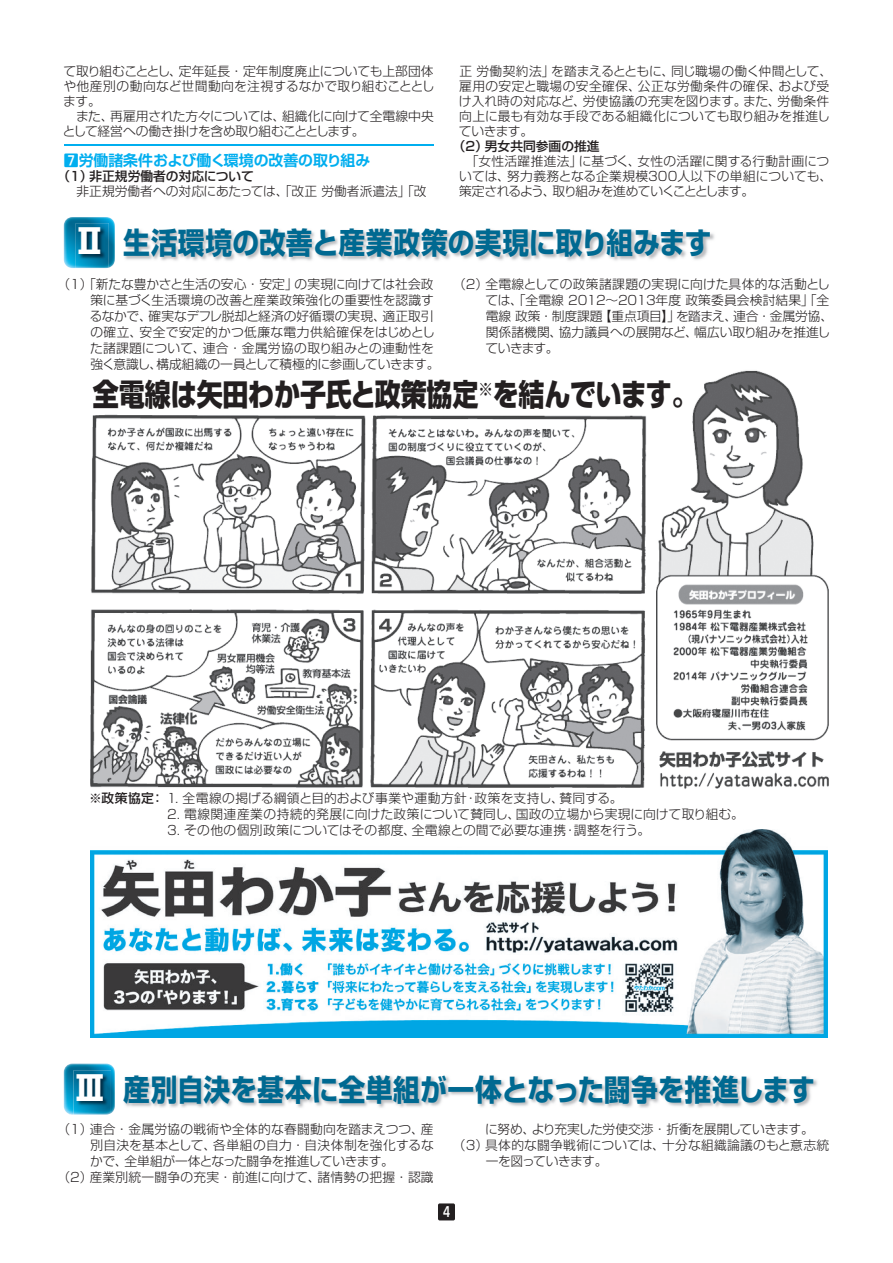
<style>
.page{position:relative;width:893px;height:1263px;background:#fff}
.page>*{position:absolute;margin:0;border:0;box-sizing:border-box;transform-origin:0 0}
.t1{font:800 30.6px "Shin Go Pro";letter-spacing:-.005em;color:#231f20;scale:.85 1}
.t2{font:700 29.7px "Shin Go Pro";color:#006991;scale:.9 1}
.t3{font:700 14.85px "Shin Go Pro De";color:#00aeef}
.t4{font:500 13.8px "Shin Go Pro";color:#fff}
.t5{font:300 12.75px/15.1px "Shin Go Pro";color:#231f20}
.t6{font:300 12.75px "Shin Go Pro";letter-spacing:.02em;color:#231f20}
.t7{font:300 12.75px "Shin Go Pro";letter-spacing:-.03em;color:#231f20}
.t8{font:500 12.75px "Shin Go Pro";color:#231f20}
.t9{font:300 12.75px "Shin Go Pro";letter-spacing:-.04em;color:#231f20}
.s1{font-size:34.05px;color:#fff}
.s2{font-weight:500}
</style>
<div class="page">
<div style="left:438px;top:1203px;width:17px;height:17px;background:#231f20;border-radius:2px"></div>
<img style="left:90px;top:370px;width:739px;height:419px">
<hr style="left:64px;top:144px;width:370px;height:2px;background:#00aeef">
<img style="left:64px;top:1063px;width:51px;height:51px">
<img style="left:124px;top:1075px;width:694px;height:33px">
<img style="left:74px;top:1070px;width:37px;height:45px">
<img style="left:64px;top:217px;width:51px;height:51px">
<img style="left:125px;top:229px;width:590px;height:32px">
<svg style="left:109px;top:223px;width:6px;height:45px"></svg>
<img style="left:76px;top:223px;width:33px;height:45px">
<img style="left:91px;top:830px;width:737px;height:207px">
<p class="t5" style="left:63px;top:62px;width:373px">て取り組むこととし、定年延長・定年制度廃止についても上部団体や他産別の動向など世間動向を注視するなかで取り組むこととします。<br>　また、再雇用された方々については、組織化に向けて全電線中央として経営への働き掛けを含め取り組むこととします。</p>
<p class="t3" style="left:64px;top:148px;width:308px">7労働諸条件および働く環境の改善の取り組み</p>
<p class="t8" style="left:57px;top:166px;width:198px">（1）非正規労働者の対応について</p>
<p class="t5" style="left:64px;top:182px;width:364px">　非正規労働者への対応にあたっては、「改正 労働者派遣法」「改</p>
<p class="t5" style="left:459px;top:62px;width:375px">正 労働契約法」を踏まえるとともに、同じ職場の働く仲間として、雇用の安定と職場の安全確保、公正な労働条件の確保、および受け入れ時の対応など、労使協議の充実を図ります。また、労働条件向上に最も有効な手段である組織化についても取り組みを推進していきます。</p>
<p class="t8" style="left:453px;top:136px;width:148px">（2）男女共同参画の推進</p>
<p class="t5" style="left:459px;top:152px;width:374px">　「女性活躍推進法」に基づく、女性の活躍に関する行動計画については、努力義務となる企業規模300人以下の単組についても、策定されるよう、取り組みを進めていくこととします。</p>
<h2 class="t2" style="left:73px;top:219px;width:711px"><span class="s1">Ⅱ</span> 生活環境の改善と産業政策の実現に取り組みます</h2>
<p class="t5" style="left:90px;top:275px;width:351px;line-height:15.9px;text-indent:-32px">（1）「新たな豊かさと生活の安心・安定」の実現に向けては社会政策に基づく生活環境の改善と産業政策強化の重要性を認識するなかで、確実なデフレ脱却と経済の好循環の実現、適正取引の確立、安全で安定的かつ低廉な電力供給確保をはじめとした諸課題について、連合・金属労協の取り組みとの連動性を強く意識し、構成組織の一員として積極的に参画していきます。</p>
<p class="t5" style="left:485px;top:275px;width:349px;line-height:15.9px;text-indent:-32px">（2）全電線としての政策諸課題の実現に向けた具体的な活動としては、「全電線 2012～2013年度 政策委員会検討結果」「全電線 政策・制度課題【重点項目】」を踏まえ、連合・金属労協、関係諸機関、協力議員への展開など、幅広い取り組みを推進していきます。</p>
<h1 class="t1" style="left:93px;top:370px;width:713px">全電線は矢田わか子氏と政策協定<sup>※</sup>を結んでいます。</h1>
<p class="t5" style="left:89px;top:789px;width:535px"><span class="s2">※政策協定：</span> 1. 全電線の掲げる綱領と目的および事業や運動方針・政策を支持し、賛同する。</p>
<p class="t5" style="left:167px;top:805px;width:578px">2. 電線関連産業の持続的発展に向けた政策について賛同し、国政の立場から実現に向けて取り組む。</p>
<p class="t5" style="left:167px;top:821px;width:484px">3. その他の個別政策についてはその都度、全電線との間で必要な連携・調整を行う。</p>
<h2 class="t2" style="left:73px;top:1066px;width:826px"><span class="s1">Ⅲ</span> 産別自決を基本に全単組が一体となった闘争を推進します</h2>
<p class="t6" style="left:58px;top:1118px;width:378px">（1）連合・金属労協の戦術や全体的な春闘動向を踏まえつつ、産</p>
<p class="t5" style="left:90px;top:1136px;width:345px">別自決を基本として、各単組の自力・自決体制を強化するな</p>
<p class="t7" style="left:90px;top:1150px;width:305px">かで、全単組が一体となった闘争を推進していきます。</p>
<p class="t5" style="left:58px;top:1168px;width:378px">（2）産業別統一闘争の充実・前進に向けて、諸情勢の把握・認識</p>
<p class="t4" style="left:443px;top:1201px;width:8px">4</p>
<p class="t7" style="left:485px;top:1118px;width:330px">に努め、より充実した労使交渉・折衝を展開していきます。</p>
<p class="t6" style="left:453px;top:1134px;width:378px">（3）具体的な闘争戦術については、十分な組織論議のもと意志統</p>
<p class="t9" style="left:486px;top:1150px;width:123px">一を図っていきます。</p>
</div>
